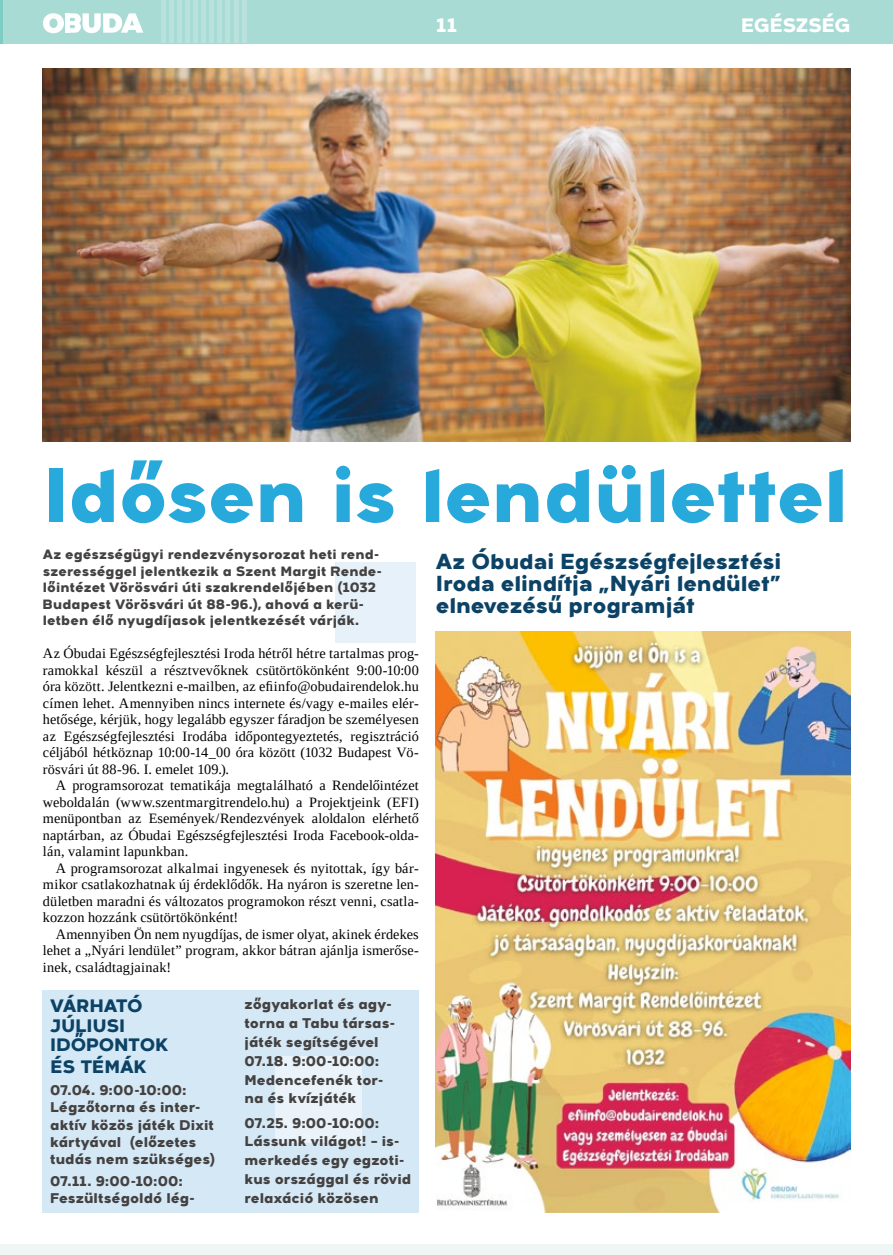
<style>
.page{position:relative;width:893px;height:1255px;background:#fff}
.page>*{position:absolute;margin:0;border:0;box-sizing:border-box;transform-origin:0 0}
.t1{font:800 75.9px "Arkibal Display";letter-spacing:-.005em;color:#28a9dc}
.t2{font:800 21.75px/21.8px "Arkibal Display";letter-spacing:-.01em;color:#0b4265;text-align:justify}
.t3{font:800 19.5px "Arkibal Display";letter-spacing:-.025em;color:#fff}
.t4{font:800 18px/19.8px "Arkibal Display";letter-spacing:-.01em;color:#0b4265}
.t5{font:14.25px/16.5px "Liberation Serif";letter-spacing:.01em;color:#000;text-align:justify}
.t6{font:800 14.1px/18.9px "Arkibal";letter-spacing:.005em;color:#444141}
.t7{font:800 13.5px/16.5px "Arkibal";letter-spacing:.005em;color:#444141}
</style>
<div class="page">
<div style="left:0;top:0;width:893px;height:43px;background:#a9dbd5"></div>
<div style="left:335px;top:562px;width:81px;height:81px;background:#e6f1f9"></div>
<hr style="left:0;top:0;width:2px;height:43px;background:#7fccc4">
<div style="left:0;top:1244px;width:893px;height:10px;background:#eef7f6"></div>
<svg style="left:43px;top:13px;width:100px;height:20px"></svg>
<div style="left:65px;top:13px;width:5px;height:20px;background:#fff"></div>
<hr style="left:161px;top:0;width:4px;height:43px;background:#b9e2dd">
<div style="left:169px;top:0;width:5px;height:43px;background:#b9e2dd"></div>
<div style="left:177px;top:0;width:5px;height:43px;background:#b9e2dd"></div>
<div style="left:185px;top:0;width:5px;height:43px;background:#b9e2dd"></div>
<hr style="left:194px;top:0;width:4px;height:43px;background:#b9e2dd">
<hr style="left:202px;top:0;width:4px;height:43px;background:#b9e2dd">
<hr style="left:210px;top:0;width:4px;height:43px;background:#b9e2dd">
<hr style="left:218px;top:0;width:4px;height:43px;background:#b9e2dd">
<hr style="left:226px;top:0;width:4px;height:43px;background:#b9e2dd">
<hr style="left:234px;top:0;width:4px;height:43px;background:#b9e2dd">
<hr style="left:242px;top:0;width:4px;height:43px;background:#b9e2dd">
<div style="left:43px;top:990px;width:376px;height:222px;background:#d5e8f5"></div>
<div style="left:276px;top:1056px;width:86px;height:86px;background:#e9f3f9"></div>
<img style="left:436px;top:631px;width:415px;height:581px">
<img style="left:43px;top:68px;width:807px;height:373px">
<h3 class="t3" style="left:436px;top:10px;width:23px">11</h3>
<h3 class="t3" style="left:741px;top:10px;width:111px">EGÉSZSÉG</h3>
<h1 class="t1" style="left:43px;top:439px;width:806px">Idősen is lendülettel</h1>
<h2 class="t2" style="left:436px;top:549px;width:347px">Az Óbudai Egészségfejlesztési Iroda elindítja „Nyári lendület” elnevezésű programját</h2>
<p class="t7" style="left:43px;top:545px;width:340px">Az egészségügyi rendezvénysorozat heti rend&shy;szerességgel jelentkezik a Szent Margit Rende&shy;lőintézet Vörösvári úti szakrendelőjében (1032<br>Budapest Vörösvári út 88-96.), ahová a kerü&shy;letben élő nyugdíjasok jelentkezését várják.</p>
<p class="t5" style="left:43px;top:645px;width:377px">Az Óbudai Egészségfejlesztési Iroda hétről hétre tartalmas prog&shy;ramokkal készül a résztvevőknek csütörtökönként 9:00-10:00 óra között. Jelentkezni e-mailben, az efiinfo@obudairendelok.hu címen lehet. Amennyiben nincs internete és/vagy e-mailes elér&shy;hetősége, kérjük, hogy legalább egyszer fáradjon be személyesen az Egészségfejlesztési Irodába időpontegyeztetés, regisztráció céljából hétköznap 10:00-14_00 óra között (1032 Budapest Vö&shy;rösvári út 88-96. I. emelet 109.).</p>
<p class="t5" style="left:43px;top:777px;width:377px;text-indent:13px">A programsorozat tematikája megtalálható a Rendelőintézet weboldalán (www.szentmargitrendelo.hu) a Projektjeink (EFI) menüpontban az Események/Rendezvények aloldalon elérhető naptárban, az Óbudai Egészségfejlesztési Iroda Facebook-olda&shy;lán, valamint lapunkban.</p>
<p class="t5" style="left:43px;top:859px;width:377px;text-indent:13px">A programsorozat alkalmai ingyenesek és nyitottak, így bár&shy;mikor csatlakozhatnak új érdeklődők. Ha nyáron is szeretne len&shy;dületben maradni és változatos programokon részt venni, csatla&shy;kozzon hozzánk csütörtökönként!</p>
<p class="t5" style="left:43px;top:925px;width:377px;text-indent:13px">Amennyiben Ön nem nyugdíjas, de ismer olyat, akinek érdekes lehet a „Nyári lendület” program, akkor bátran ajánlja ismerőse&shy;inek, családtagjainak!</p>
<p class="t4" style="left:50px;top:994px;width:120px">VÁRHATÓ<br>JÚLIUSI<br>IDŐPONTOK</p>
<p class="t4" style="left:50px;top:1056px;width:98px">ÉS TÉMÁK</p>
<p class="t6" style="left:50px;top:1080px;width:166px;line-height:17.4px">07.04. 9:00-10:00:<br>Légzőtorna és inter&shy;aktív közös játék Dixit kártyával (előzetes tudás nem szükséges)</p>
<p class="t6" style="left:50px;top:1171px;width:146px;line-height:17.4px">07.11. 9:00-10:00:<br>Feszültségoldó lég-</p>
<p class="t6" style="left:244px;top:994px;width:152px">zőgyakorlat és agy&shy;torna a Tabu társas&shy;játék segítségével<br>07.18. 9:00-10:00:<br>Medencefenék tor&shy;na és kvízjáték</p>
<p class="t6" style="left:244px;top:1112px;width:168px">07.25. 9:00-10:00:<br>Lássunk világot! – is&shy;merkedés egy egzoti&shy;kus országgal és rövid relaxáció közösen</p>
</div>
